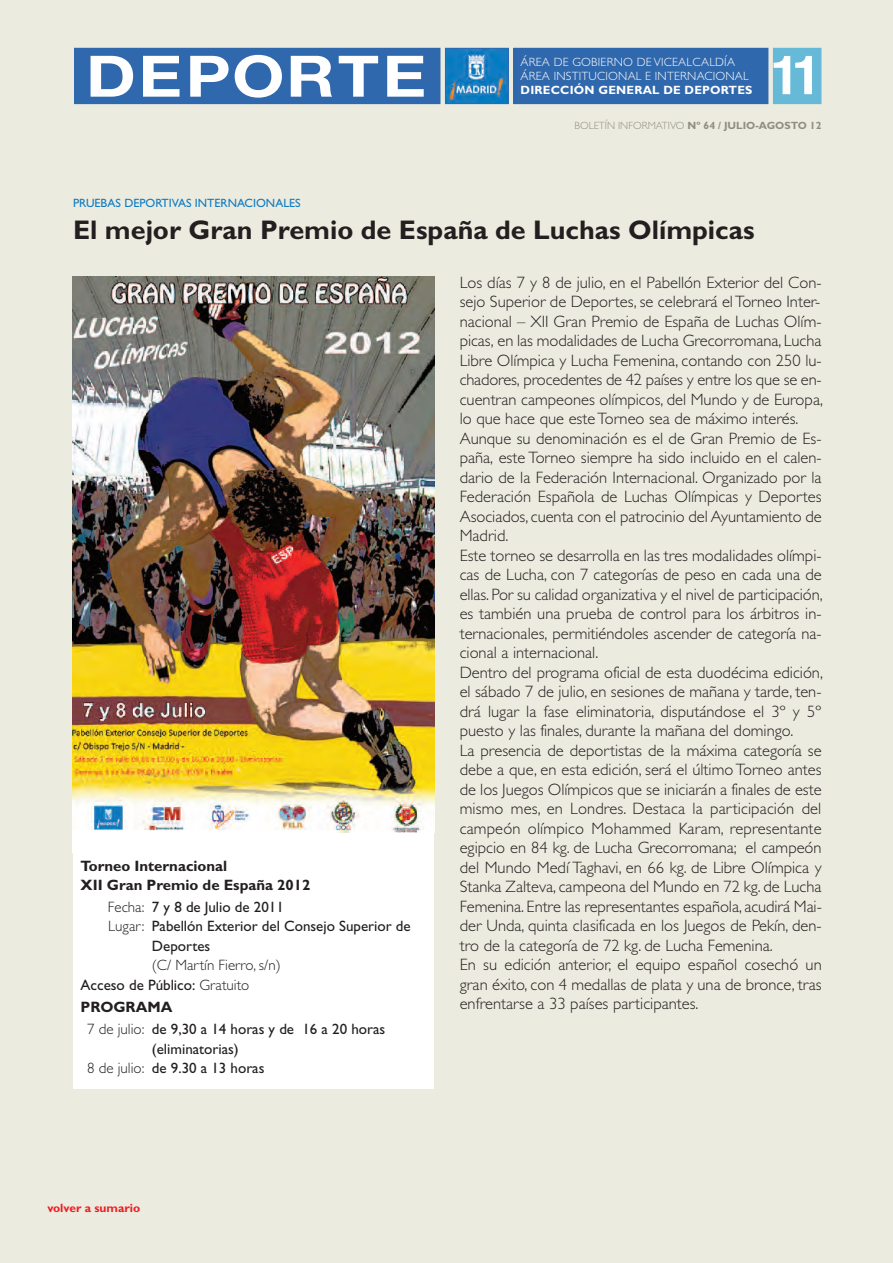
<style>
.page{position:relative;width:893px;height:1263px;background:#ecebdf}
.page>*{position:absolute;margin:0;border:0;box-sizing:border-box;transform-origin:0 0}
.t1{font:700 54px "Helvetica";color:#fff}
.t2{font:700 27px "Gill Sans";color:#231f20}
.t3{font:300 16.5px/19.5px "Gill Sans";color:#231f20}
.t4{font:15px/21.6px "Gill Sans";color:#231f20}
.t5{font:700 15px/18.6px "Gill Sans";color:#231f20}
.t6{font:300 15px/19.5px "Gill Sans";color:#231f20}
.t7{font:300 12px/14.4px "Gill Sans";color:#fff}
.t8{font:12px "Gill Sans";color:#107cc2}
.t9{font:700 12px "Gill Sans";color:#fff}
.t10{font:700 12px "Gill Sans";color:#ee1d23}
.t11{font:700 10.5px "Gill Sans";color:#8f8e80}
.s1{font-weight:300}
.s2{font-weight:400}
.s3{font-weight:700}
</style>
<div class="page">
<img style="left:447px;top:50px;width:60px;height:52px">
<div style="left:445px;top:48px;width:64px;height:56px;border:1px solid #3068ae"></div>
<div style="left:514px;top:48px;width:254px;height:56px;background:#3068ae"></div>
<div style="left:773px;top:48px;width:48px;height:56px;background:#66bad7"></div>
<div style="left:75px;top:48px;width:365px;height:56px;background:#3068ae"></div>
<svg style="left:91px;top:56px;width:42px;height:41px"></svg>
<svg style="left:143px;top:56px;width:37px;height:41px"></svg>
<svg style="left:190px;top:56px;width:39px;height:41px"></svg>
<svg style="left:235px;top:55px;width:47px;height:43px"></svg>
<svg style="left:291px;top:56px;width:41px;height:41px"></svg>
<svg style="left:339px;top:56px;width:39px;height:41px"></svg>
<svg style="left:387px;top:56px;width:37px;height:41px"></svg>
<div style="left:72px;top:276px;width:362px;height:576px;background:#fff"></div>
<img style="left:72px;top:276px;width:362px;height:556px">
<div style="left:73px;top:850px;width:361px;height:239px;background:#fff"></div>
<p class="t8" style="left:73px;top:199px;width:229px">PRUEBAS DEPORTIVAS INTERNACIONALES</p>
<p class="t7" style="left:521px;top:55px;width:230px">ÁREA DE GOBIERNO DE VICEALCALDÍA<br>ÁREA INSTITUCIONAL E INTERNACIONAL</p>
<p class="t9" style="left:521px;top:86px;width:233px">DIRECCIÓN GENERAL DE DEPORTES</p>
<h1 class="t1" style="left:770px;top:53px;width:53px">11</h1>
<p class="t11" style="left:574px;top:122px;width:249px"><span class="s1">BOLETÍN INFORMATIVO</span> Nº 64 / JULIO-AGOSTO 12</p>
<h2 class="t2" style="left:73px;top:219px;width:683px">El mejor Gran Premio de España de Luchas Olímpicas</h2>
<p class="t5" style="left:81px;top:858px;width:231px">Torneo Internacional<br>XII Gran Premio de España 2012</p>
<p class="t4" style="left:108px;top:897px;width:177px"><span class="s1">Fecha:</span> 7 y 8 de Julio de 2011</p>
<p class="t4" style="left:108px;top:916px;width:304px"><span class="s1">Lugar:</span> Pabellón Exterior del Consejo Superior de</p>
<p class="t4" style="left:152px;top:936px;width:60px">Deportes</p>
<p class="t6" style="left:81px;top:956px;width:202px;text-indent:71px">(C/ Martín Fierro, s/n)<br><span class="s2">Acceso de Público:</span> Gratuito</p>
<p class="t4" style="left:87px;top:998px;width:300px;text-indent:-7px"><span class="s3">PROGRAMA<br></span><span class="s1">7 de julio:</span> de 9,30 a 14 horas y de 16 a 20 horas</p>
<p class="t4" style="left:87px;top:1040px;width:179px;line-height:19.5px;text-indent:65px">(eliminatorias)<br><span class="s1">8 de julio:</span> de 9.30 a 13 horas</p>
<p class="t3" style="left:460px;top:274px;width:365px">Los días 7 y 8 de julio, en el Pabellón Exterior del Con&shy;sejo Superior de Deportes, se celebrará el Torneo Inter&shy;nacional – XII Gran Premio de España de Luchas Olím&shy;picas, en las modalidades de Lucha Grecorromana, Lucha Libre Olímpica y Lucha Femenina, contando con 250 lu&shy;chadores, procedentes de 42 países y entre los que se en&shy;cuentran campeones olímpicos, del Mundo y de Europa, lo que hace que este Torneo sea de máximo interés.<br>Aunque su denominación es el de Gran Premio de Es&shy;paña, este Torneo siempre ha sido incluido en el calen&shy;dario de la Federación Internacional. Organizado por la Federación Española de Luchas Olímpicas y Deportes Asociados, cuenta con el patrocinio del Ayuntamiento de Madrid.<br>Este torneo se desarrolla en las tres modalidades olímpi&shy;cas de Lucha, con 7 categorías de peso en cada una de ellas. Por su calidad organizativa y el nivel de participación, es también una prueba de control para los árbitros in&shy;ternacionales, permitiéndoles ascender de categoría na&shy;cional a internacional.<br>Dentro del programa oficial de esta duodécima edición, el sábado 7 de julio, en sesiones de mañana y tarde, ten&shy;drá lugar la fase eliminatoria, disputándose el 3º y 5º puesto y las finales, durante la mañana del domingo.<br>La presencia de deportistas de la máxima categoría se debe a que, en esta edición, será el último Torneo antes de los Juegos Olímpicos que se iniciarán a finales de este mismo mes, en Londres. Destaca la participación del campeón olímpico Mohammed Karam, representante egipcio en 84 kg. de Lucha Grecorromana; el campeón del Mundo Medí Taghavi, en 66 kg. de Libre Olímpica y Stanka Zalteva, campeona del Mundo en 72 kg. de Lucha Femenina. Entre las representantes española, acudirá Mai&shy;der Unda, quinta clasificada en los Juegos de Pekín, den&shy;tro de la categoría de 72 kg. de Lucha Femenina.<br>En su edición anterior, el equipo español cosechó un gran éxito, con 4 medallas de plata y una de bronce, tras enfrentarse a 33 países participantes.</p>
<p class="t10" style="left:47px;top:1203px;width:94px">volver a sumario</p>
</div>
